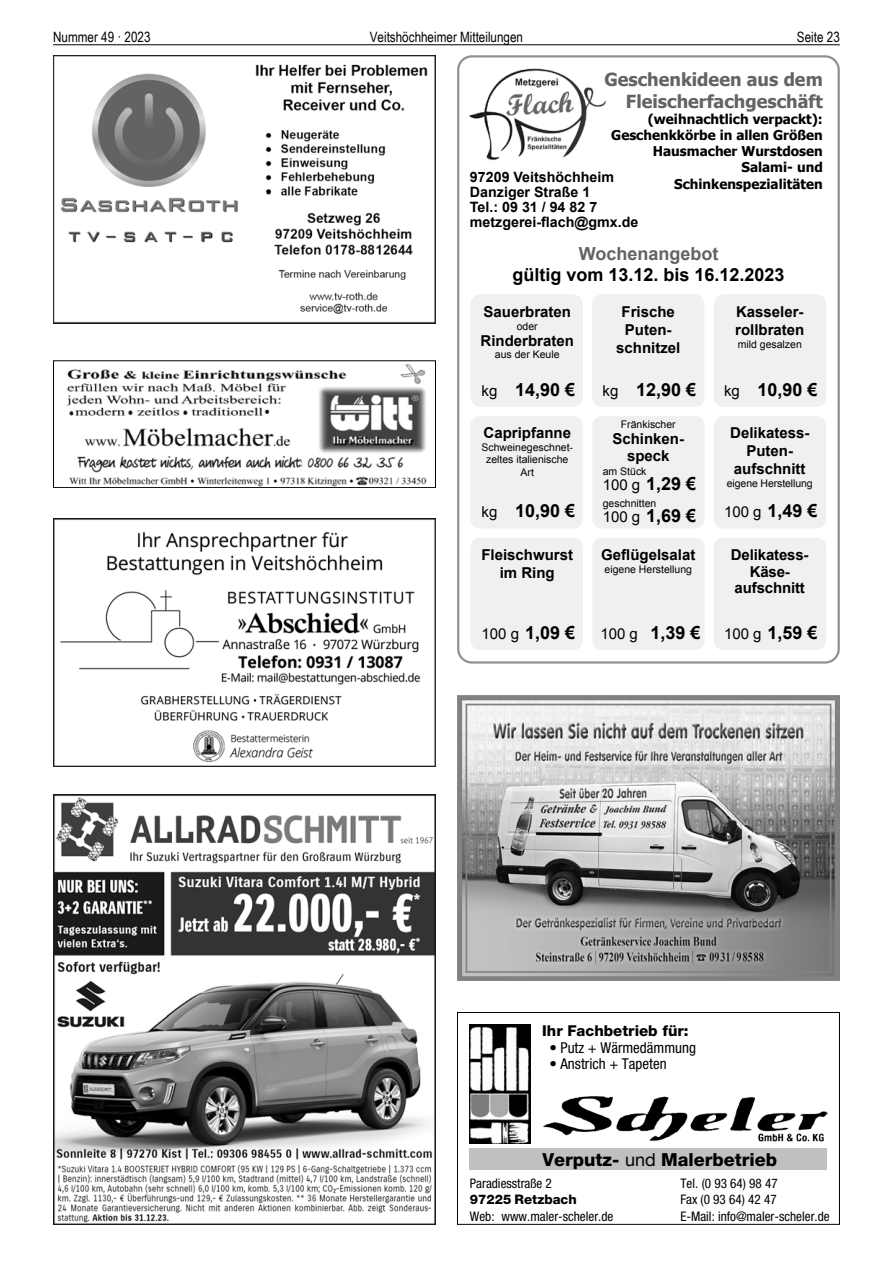
<style>
.page{position:relative;width:893px;height:1263px;background:#fff}
.page>*{position:absolute;margin:0;border:0;box-sizing:border-box;transform-origin:0 0}
.t1{font:700 18px "Arial";color:#000}
.t2{font:700 18px/21.6px "Tahoma";color:#636363;text-align:right}
.t3{font:800 18px "Helvetica Neue";color:#000}
.t4{font:700 18px "Arial";color:#636363}
.t5{font:700 15px/18px "Arial";color:#000;text-align:center}
.t6{font:condensed 15px "Helvetica Neue";color:#000}
.t7{font:800 15px "Helvetica Neue";color:#000}
.t8{font:700 14.25px/15px "Arial";color:#000}
.t9{font:14.25px "Arial Narrow";color:#000}
.t10{font:700 13.5px/16.2px "Tahoma";color:#000;text-align:right}
.t11{font:condensed 13.2px "Helvetica Neue";color:#000}
.t12{font:800 13.2px "Helvetica Neue";color:#000}
.t13{font:10.5px/12.6px "Arial";color:#000;text-align:center}
.s1{font-weight:400;font-size:15px}
.s2{font-weight:400}
</style>
<div class="page">
<hr style="left:53px;top:44px;width:787px;height:1px;background:#000">
<img style="left:53px;top:55px;width:382px;height:268px">
<img style="left:66px;top:364px;width:361px;height:122px">
<div style="left:53px;top:360px;width:383px;height:128px;border:1px solid #000"></div>
<img style="left:53px;top:794px;width:382px;height:431px">
<img style="left:469px;top:68px;width:137px;height:92px">
<div style="left:471px;top:538px;width:112px;height:112px;background:#f0f0f0;border-radius:9px"></div>
<div style="left:470px;top:416px;width:113px;height:112px;background:#f0f0f0;border-radius:9px"></div>
<div style="left:592px;top:294px;width:112px;height:113px;background:#f0f0f0;border-radius:9px"></div>
<div style="left:471px;top:294px;width:112px;height:113px;background:#f0f0f0;border-radius:9px"></div>
<div style="left:592px;top:538px;width:113px;height:112px;background:#f0f0f0;border-radius:9px"></div>
<div style="left:592px;top:416px;width:113px;height:112px;background:#f0f0f0;border-radius:9px"></div>
<div style="left:714px;top:538px;width:112px;height:112px;background:#f0f0f0;border-radius:9px"></div>
<div style="left:714px;top:416px;width:112px;height:112px;background:#f0f0f0;border-radius:9px"></div>
<div style="left:714px;top:294px;width:112px;height:113px;background:#f0f0f0;border-radius:9px"></div>
<div style="left:457px;top:55px;width:383px;height:608px;border:2px solid #919191;border-radius:14px"></div>
<img style="left:457px;top:695px;width:383px;height:285px">
<div style="left:457px;top:1012px;width:383px;height:213px;border:1px solid #000"></div>
<img style="left:543px;top:1096px;width:284px;height:46px">
<img style="left:470px;top:1025px;width:60px;height:119px">
<div style="left:470px;top:1148px;width:357px;height:21px;background:#c0c0c0"></div>
<img style="left:53px;top:519px;width:383px;height:247px">
<p class="t9" style="left:53px;top:27px;width:99px">Nummer 49 · 2023</p>
<p class="t9" style="left:370px;top:27px;width:155px">Veitshöchheimer Mitteilungen</p>
<p class="t9" style="left:797px;top:27px;width:44px">Seite 23</p>
<p class="t2" style="left:604px;top:68px;width:220px">Geschenkideen aus dem<br>Fleischerfachgeschäft</p>
<p class="t10" style="left:611px;top:110px;width:213px">(weihnachtlich verpackt):<br>Geschenkkörbe in allen Größen<br>Hausmacher Wurstdosen<br>Salami- und<br>Schinkenspezialitäten</p>
<p class="t8" style="left:470px;top:170px;width:170px">97209 Veitshöchheim<br>Danziger Straße 1<br>Tel.: 09 31 / 94 82 7 metzgerei-flach@gmx.de</p>
<p class="t4" style="left:579px;top:241px;width:141px">Wochenangebot</p>
<p class="t1" style="left:512px;top:263px;width:274px">gültig vom 13.12. bis 16.12.2023</p>
<p class="t5" style="left:616px;top:303px;width:66px">Frische<br>Puten&shy;schnitzel</p>
<p class="t1" style="left:602px;top:378px;width:95px"><span class="s1">kg</span> 12,90 €</p>
<p class="t5" style="left:483px;top:303px;width:89px">Sauerbraten</p>
<p class="t13" style="left:517px;top:320px;width:23px">oder</p>
<p class="t5" style="left:481px;top:332px;width:95px">Rinderbraten</p>
<p class="t13" style="left:495px;top:348px;width:66px">aus der Keule</p>
<p class="t1" style="left:482px;top:378px;width:95px"><span class="s1">kg</span> 14,90 €</p>
<p class="t5" style="left:735px;top:303px;width:71px;text-align:left">Kasseler&shy;rollbraten</p>
<p class="t13" style="left:738px;top:338px;width:66px">mild gesalzen</p>
<p class="t1" style="left:724px;top:378px;width:95px"><span class="s1">kg</span> 10,90 €</p>
<p class="t5" style="left:483px;top:424px;width:89px">Capripfanne</p>
<p class="t13" style="left:481px;top:441px;width:93px">Schweinegeschnet&shy;zeltes italienische<br>Art</p>
<p class="t1" style="left:482px;top:499px;width:95px"><span class="s1">kg</span> 10,90 €</p>
<p class="t5" style="left:481px;top:546px;width:93px">Fleischwurst im Ring</p>
<p class="t1" style="left:482px;top:621px;width:95px"><span class="s1">100 g</span> 1,09 €</p>
<p class="t13" style="left:621px;top:418px;width:56px">Fränkischer</p>
<p class="t5" style="left:612px;top:431px;width:73px;line-height:16.5px">Schinken&shy;speck</p>
<p class="t5" style="left:730px;top:424px;width:81px">Delikatess-<br>Puten&shy;aufschnitt</p>
<p class="t13" style="left:727px;top:477px;width:87px">eigene Herstellung</p>
<p class="t1" style="left:724px;top:499px;width:95px"><span class="s1">100 g</span> 1,49 €</p>
<p class="t13" style="left:603px;top:465px;width:45px">am Stück</p>
<p class="t1" style="left:603px;top:472px;width:95px"><span class="s1">100 g</span> 1,29 €</p>
<p class="t13" style="left:603px;top:497px;width:55px">geschnitten</p>
<p class="t1" style="left:603px;top:504px;width:95px"><span class="s1">100 g</span> 1,69 €</p>
<p class="t5" style="left:601px;top:546px;width:96px">Geflügelsalat</p>
<p class="t13" style="left:604px;top:563px;width:89px">eigene Herstellung</p>
<p class="t1" style="left:600px;top:621px;width:101px"><span class="s1">100 g</span> 1,39 €</p>
<p class="t5" style="left:731px;top:547px;width:79px;line-height:16.5px">Delikatess-<br>Käse&shy;aufschnitt</p>
<p class="t1" style="left:724px;top:621px;width:95px"><span class="s1">100 g</span> 1,59 €</p>
<p class="t7" style="left:542px;top:1022px;width:148px">Ihr Fachbetrieb für:</p>
<p class="t6" style="left:549px;top:1039px;width:148px">• Putz + Wärmedämmung</p>
<p class="t6" style="left:549px;top:1055px;width:119px">• Anstrich + Tapeten</p>
<p class="t3" style="left:543px;top:1149px;width:236px">Verputz- <span class="s2">und</span> Malerbetrieb</p>
<p class="t11" style="left:470px;top:1175px;width:84px">Paradiesstraße 2</p>
<p class="t11" style="left:680px;top:1175px;width:99px">Tel. (0 93 64) 98 47</p>
<p class="t12" style="left:470px;top:1192px;width:108px">97225 Retzbach</p>
<p class="t11" style="left:680px;top:1192px;width:98px">Fax (0 93 64) 42 47</p>
<p class="t11" style="left:470px;top:1208px;width:145px">Web: www.maler-scheler.de</p>
<p class="t11" style="left:680px;top:1208px;width:151px">E-Mail: info@maler-scheler.de</p>
</div>
